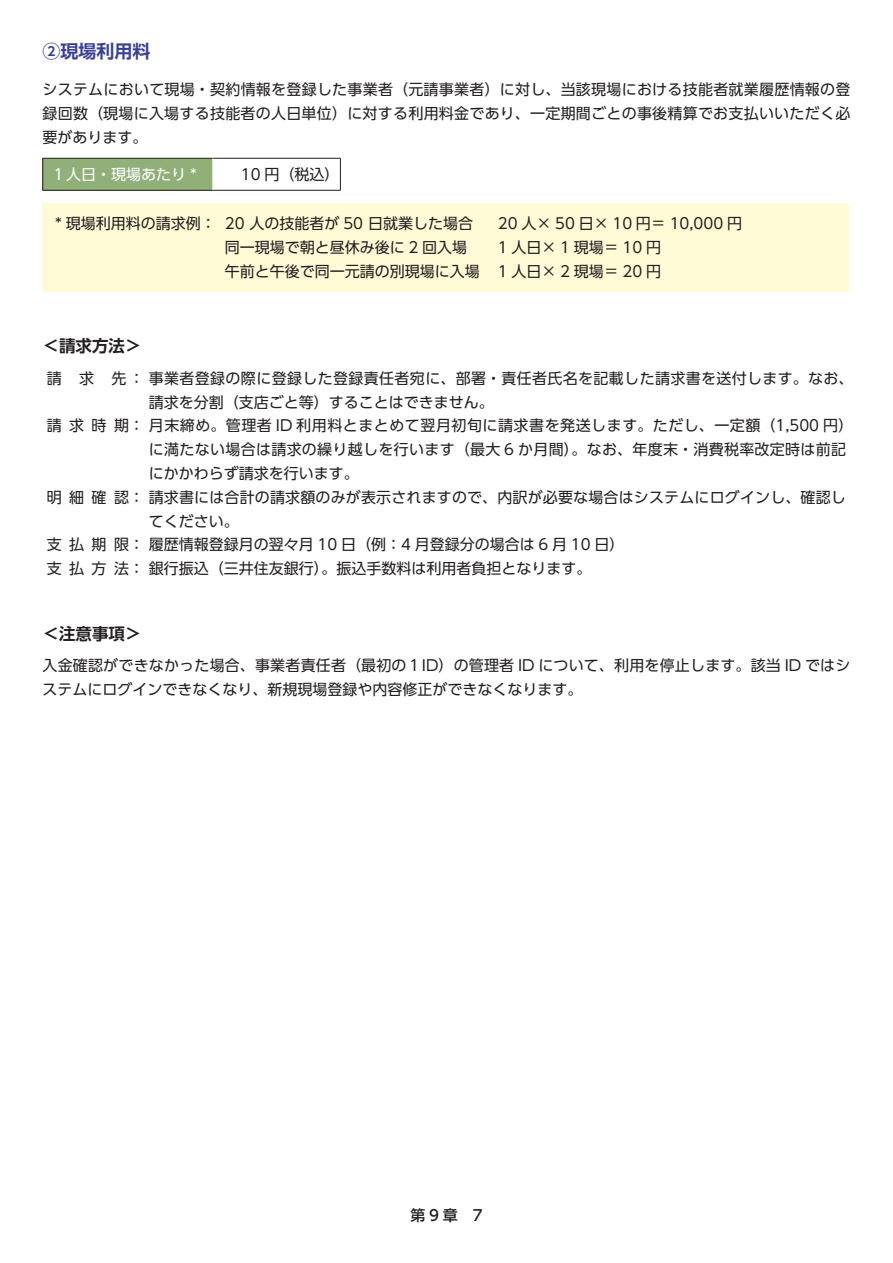
<style>
.page{position:relative;width:893px;height:1263px;background:#fff}
.page>*{position:absolute;margin:0;border:0;box-sizing:border-box;transform-origin:0 0}
.t1{font:700 18px "UD Shin Go Pro De";color:#393f97}
.t2{font:700 16.5px "UD Shin Go Pro De";color:#231f20}
.t3{font:15px/24px "UD Shin Go Pro";letter-spacing:.01em;color:#231f20;text-align:justify}
.t4{font:15px "UD Shin Go Pro";letter-spacing:.035em;color:#231f20}
.t5{font:15px "UD Shin Go Pro";color:#fff}
.t6{font:500 15px "UD Shin Go Pro";color:#231f20}
</style>
<div class="page">
<div style="left:43px;top:158px;width:170px;height:32px;background:#91b079"></div>
<hr style="left:43px;top:158px;width:170px;height:1px;background:#231f20">
<hr style="left:42px;top:158px;width:1px;height:32px;background:#231f20">
<hr style="left:43px;top:190px;width:170px;height:1px;background:#231f20">
<hr style="left:213px;top:158px;width:128px;height:1px;background:#231f20">
<hr style="left:340px;top:158px;width:1px;height:32px;background:#231f20">
<hr style="left:213px;top:190px;width:128px;height:1px;background:#231f20">
<hr style="left:213px;top:158px;width:1px;height:32px;background:#fff">
<div style="left:43px;top:203px;width:806px;height:89px;background:#fffbd6"></div>
<p class="t1" style="left:43px;top:37px;width:109px">②現場利用料</p>
<p class="t3" style="left:43px;top:77px;width:809px">システムにおいて現場・契約情報を登録した事業者（元請事業者）に対し、当該現場における技能者就業履歴情報の登録回数（現場に入場する技能者の人日単位）に対する利用料金であり、一定期間ごとの事後精算でお支払いいただく必要があります。</p>
<p class="t5" style="left:51px;top:162px;width:147px">１人日・現場あたり *</p>
<p class="t3" style="left:241px;top:162px;width:100px">10 円（税込）</p>
<p class="t3" style="left:55px;top:211px;width:419px">* 現場利用料の請求例： 20 人の技能者が 50 日就業した場合</p>
<p class="t3" style="left:498px;top:211px;width:246px">20 人× 50 日× 10 円＝ 10,000 円</p>
<p class="t3" style="left:225px;top:235px;width:244px">同一現場で朝と昼休み後に 2 回入場</p>
<p class="t3" style="left:225px;top:235px;width:438px;text-align:right">1 人日× 1 現場＝ 10 円<br>午前と午後で同一元請の別現場に入場 1 人日× 2 現場＝ 20 円</p>
<p class="t2" style="left:43px;top:332px;width:100px">＜請求方法＞</p>
<p class="t3" style="left:47px;top:366px;width:808px">請 求 先：事業者登録の際に登録した登録責任者宛に、部署・責任者氏名を記載した請求書を送付します。なお、</p>
<p class="t3" style="left:149px;top:390px;width:346px">請求を分割（支店ごと等）することはできません。</p>
<p class="t4" style="left:47px;top:413px;width:808px">請求時期：月末締め。管理者 ID 利用料とまとめて翌月初旬に請求書を発送します。ただし、一定額（1,500 円）</p>
<p class="t3" style="left:149px;top:437px;width:699px">に満たない場合は請求の繰り越しを行います（最大 6 か月間）。なお、年度末・消費税率改定時は前記</p>
<p class="t3" style="left:149px;top:461px;width:211px">にかかわらず請求を行います。</p>
<p class="t3" style="left:47px;top:485px;width:801px">明細確認：請求書には合計の請求額のみが表示されますので、内訳が必要な場合はシステムにログインし、確認し</p>
<p class="t3" style="left:149px;top:509px;width:91px">てください。</p>
<p class="t3" style="left:47px;top:532px;width:579px">支払期限：履歴情報登録月の翌々月 10 日（例：4 月登録分の場合は 6 月 10 日）</p>
<p class="t3" style="left:47px;top:556px;width:546px">支払方法：銀行振込（三井住友銀行）。振込手数料は利用者負担となります。</p>
<p class="t2" style="left:43px;top:620px;width:100px">＜注意事項＞</p>
<p class="t3" style="left:43px;top:653px;width:809px">入金確認ができなかった場合、事業者責任者（最初の１ID）の管理者 ID について、利用を停止します。該当 ID ではシステムにログインできなくなり、新規現場登録や内容修正ができなくなります。</p>
<p class="t6" style="left:410px;top:1203px;width:74px">第 9 章　7</p>
</div>
